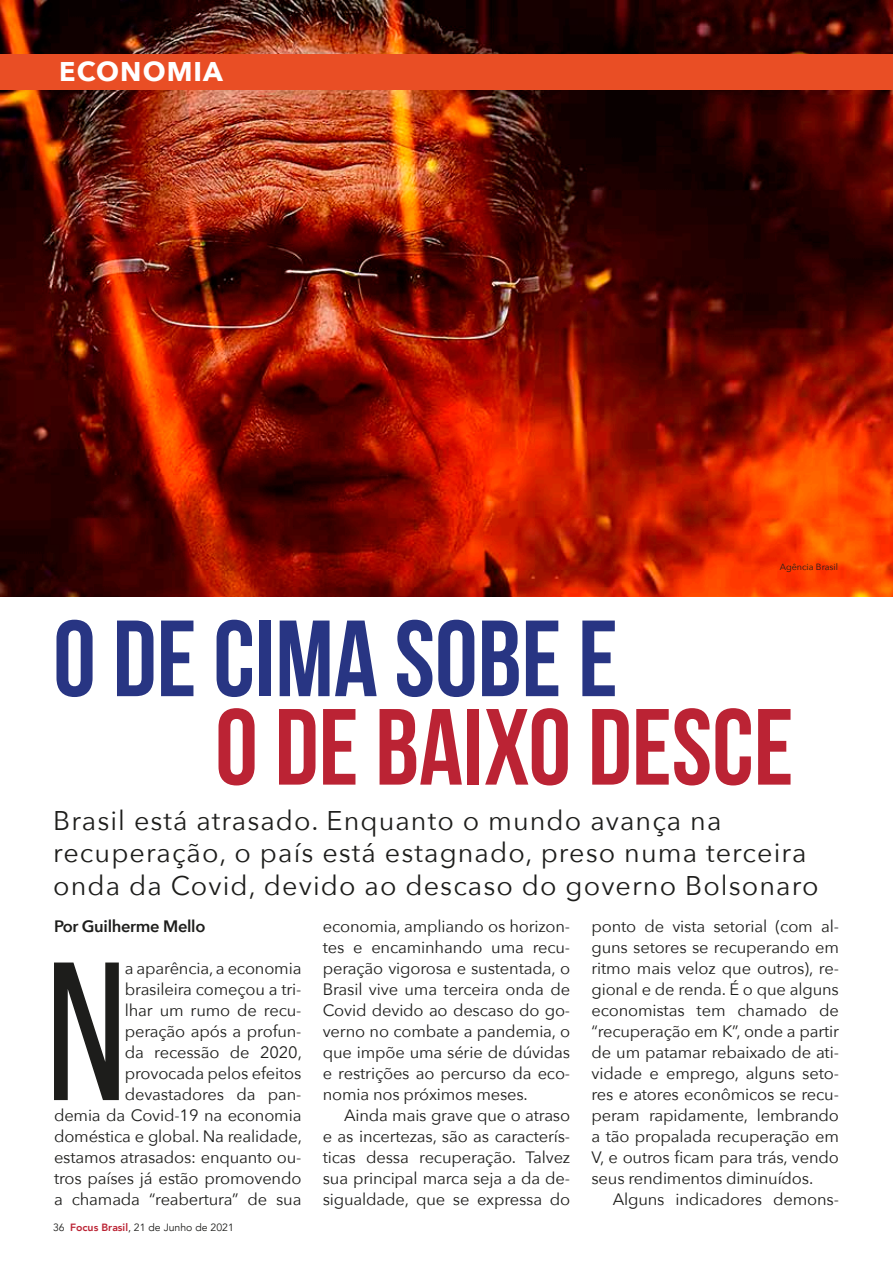
<style>
.page{position:relative;width:893px;height:1263px;background:#fff}
.page>*{position:absolute;margin:0;border:0;box-sizing:border-box;transform-origin:0 0}
.t1{font:196.5px "Bebas Neue";color:#1d1d1b}
.t2{font:700 108px "Bebas Neue";color:#bb2334}
.t3{font:700 108px "Bebas Neue";color:#283583}
.t4{font:27px/32.4px "Avenir Next";letter-spacing:.04em;color:#1d1d1b}
.t5{font:700 27px "Avenir Next";letter-spacing:.04em;color:#fff}
.t6{font:16.5px/21px "Avenir Next";letter-spacing:-.01em;color:#1d1d1b;text-align:justify}
.t7{font:600 16.5px "Avenir Next";letter-spacing:-.02em;color:#1d1d1b}
.t8{font:10.5px "Avenir";color:#1d1d1b}
.t9{font:9px "Avenir Next";color:#1d1d1b}
.s1{font-weight:800;color:#bb2334}
</style>
<div class="page">
<img style="left:0;top:0;width:893px;height:596px">
<div style="left:0;top:54px;width:893px;height:35px;background:#e94e25"></div>
<h3 class="t5" style="left:59px;top:48px;width:165px">ECONOMIA</h3>
<p class="t9" style="left:780px;top:560px;width:60px">Agência Brasil</p>
<h2 class="t3" style="left:53px;top:600px;width:566px">O DE CIMA SOBE E</h2>
<h2 class="t2" style="left:215px;top:688px;width:580px">O DE BAIXO DESCE</h2>
<h3 class="t4" style="left:53px;top:803px;width:767px">Brasil está atrasado. Enquanto o mundo avança na recuperação, o país está estagnado, preso numa terceira onda da Covid, devido ao descaso do governo Bolsonaro</h3>
<p class="t7" style="left:54px;top:912px;width:153px">Por Guilherme Mello</p>
<h1 class="t1" style="left:46px;top:926px;width:82px">N</h1>
<p class="t6" style="left:323px;top:915px;width:249px">economia, ampliando os horizon&shy;tes e encaminhando uma recu&shy;peração vigorosa e sustentada, o Brasil vive uma terceira onda de Covid devido ao descaso do go&shy;verno no combate a pandemia, o que impõe uma série de dúvidas e restrições ao percurso da eco&shy;nomia nos próximos meses.</p>
<p class="t6" style="left:323px;top:1104px;width:249px;text-indent:21px">Ainda mais grave que o atraso e as incertezas, são as caracterís&shy;ticas dessa recuperação. Talvez sua principal marca seja a da de&shy;sigualdade, que se expressa do</p>
<p class="t6" style="left:591px;top:915px;width:249px">ponto de vista setorial (com al&shy;guns setores se recuperando em ritmo mais veloz que outros), re&shy;gional e de renda. É o que alguns economistas tem chamado de “recuperação em K”, onde a partir de um patamar rebaixado de ati&shy;vidade e emprego, alguns seto&shy;res e atores econômicos se recu&shy;peram rapidamente, lembrando a tão propalada recuperação em V, e outros ficam para trás, vendo seus rendimentos diminuídos.</p>
<p class="t6" style="left:613px;top:1188px;width:228px">Alguns indicadores demons-</p>
<p class="t6" style="left:54px;top:957px;width:249px;text-align:right">a aparência, a economia brasileira começou a tri-<br>lhar um rumo de recu-<br>peração após a profun-<br>da recessão de 2020, provocada pelos efeitos devastadores da pan-<br>demia da Covid-19 na economia doméstica e global. Na realidade, estamos atrasados: enquanto ou&shy;tros países já estão promovendo a chamada “reabertura” de sua</p>
<p class="t8" style="left:53px;top:1221px;width:182px">36 <span class="s1">Focus Brasil</span>, 21 de Junho de 2021</p>
</div>
